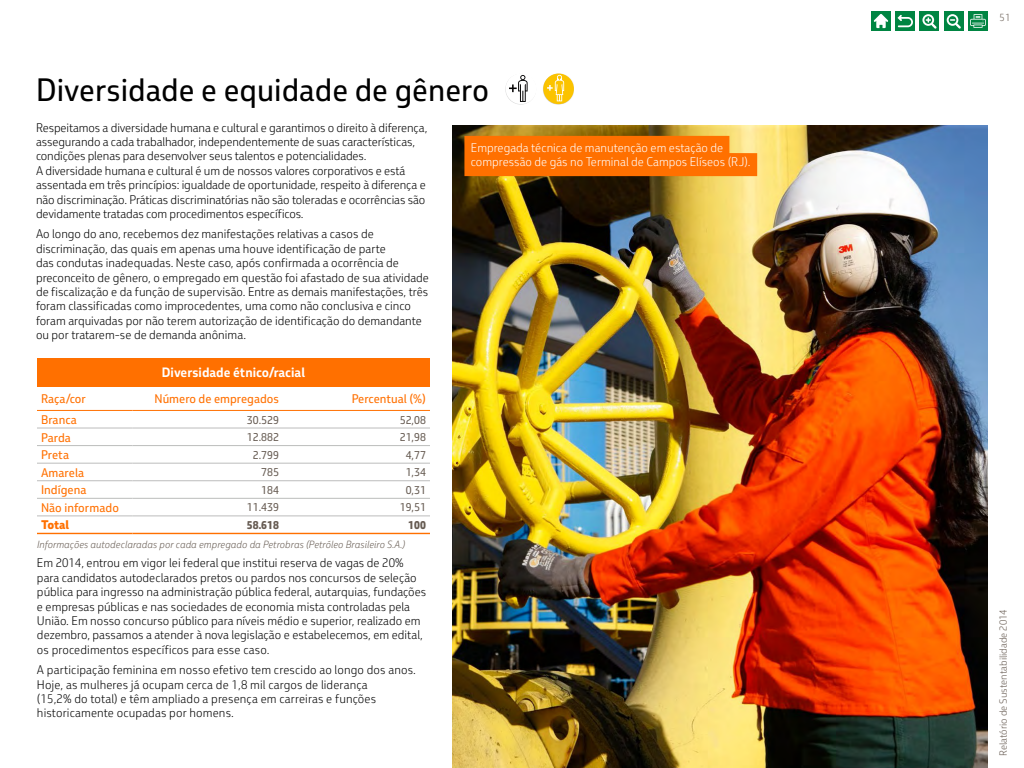
<style>
.page{position:relative;width:1024px;height:768px;background:#fff}
.page>*{position:absolute;margin:0;border:0;box-sizing:border-box;transform-origin:0 0}
.t1{font:31px "Petrobras Sans";color:#000}
.t2{font:700 13px "Petrobras Sans";color:#fff}
.t3{font:300 12px/14.4px "Petrobras Sans";color:#000}
.t4{font:300 12px/14.4px "Petrobras Sans";color:#fff}
.t5{font:12px "Petrobras Sans";color:#ff7000}
.t6{font:800 12px "Petrobras Sans";letter-spacing:-.01em;color:#ff7000}
.t7{font:11px "Petrobras Sans";letter-spacing:.005em;color:#675c53}
.t8{font:800 11px "Petrobras Sans";letter-spacing:.005em;color:#675c53}
.t9{font:italic 300 10px "Petrobras Sans";letter-spacing:-.005em;color:#675c53}
.t10{font:300 10px "Petrobras Sans";color:#675c53}
</style>
<div class="page">
<div style="left:871px;top:11px;width:20px;height:20px;background:#008542"></div>
<svg style="left:874px;top:14px;width:14px;height:14px"></svg>
<div style="left:968px;top:11px;width:20px;height:20px;background:#008542"></div>
<svg style="left:970px;top:14px;width:16px;height:14px"></svg>
<div style="left:895px;top:11px;width:20px;height:20px;background:#008542"></div>
<svg style="left:898px;top:15px;width:15px;height:12px"></svg>
<div style="left:920px;top:11px;width:20px;height:20px;background:#008542"></div>
<svg style="left:922px;top:14px;width:15px;height:15px"></svg>
<div style="left:944px;top:11px;width:20px;height:20px;background:#008542"></div>
<svg style="left:947px;top:14px;width:14px;height:15px"></svg>
<img style="left:453px;top:125px;width:535px;height:643px">
<div style="left:464px;top:136px;width:293px;height:40px;background:#ff7000"></div>
<div style="left:37px;top:358px;width:393px;height:28px;background:#ff7000"></div>
<hr style="left:37px;top:516px;width:95px;height:1px;background:#bcbdbc">
<hr style="left:132px;top:516px;width:151px;height:1px;background:#bcbdbc">
<hr style="left:283px;top:516px;width:147px;height:1px;background:#bcbdbc">
<hr style="left:37px;top:428px;width:95px;height:1px;background:#bcbdbc">
<hr style="left:132px;top:428px;width:151px;height:1px;background:#bcbdbc">
<hr style="left:283px;top:428px;width:147px;height:1px;background:#bcbdbc">
<hr style="left:37px;top:445px;width:95px;height:1px;background:#bcbdbc">
<hr style="left:132px;top:445px;width:151px;height:1px;background:#bcbdbc">
<hr style="left:283px;top:445px;width:147px;height:1px;background:#bcbdbc">
<hr style="left:37px;top:463px;width:95px;height:1px;background:#bcbdbc">
<hr style="left:132px;top:463px;width:151px;height:1px;background:#bcbdbc">
<hr style="left:283px;top:463px;width:147px;height:1px;background:#bcbdbc">
<hr style="left:37px;top:481px;width:95px;height:1px;background:#bcbdbc">
<hr style="left:132px;top:481px;width:151px;height:1px;background:#bcbdbc">
<hr style="left:283px;top:481px;width:147px;height:1px;background:#bcbdbc">
<hr style="left:37px;top:498px;width:95px;height:1px;background:#bcbdbc">
<hr style="left:132px;top:498px;width:151px;height:1px;background:#bcbdbc">
<hr style="left:283px;top:498px;width:147px;height:1px;background:#bcbdbc">
<hr style="left:37px;top:410px;width:95px;height:1px;background:#ff7000">
<hr style="left:132px;top:410px;width:151px;height:1px;background:#ff7000">
<hr style="left:283px;top:410px;width:147px;height:1px;background:#ff7000">
<hr style="left:37px;top:533px;width:95px;height:1px;background:#ff7000">
<hr style="left:132px;top:533px;width:151px;height:1px;background:#ff7000">
<hr style="left:283px;top:533px;width:147px;height:1px;background:#ff7000">
<svg style="left:505px;top:74px;width:31px;height:31px"></svg>
<div style="left:506px;top:73px;width:30px;height:31px;background:#fff;border-radius:50%"></div>
<svg style="left:509px;top:75px;width:19px;height:27px"></svg>
<svg style="left:543px;top:73px;width:31px;height:31px"></svg>
<div style="left:543px;top:74px;width:31px;height:30px;background:#fbc300;border-radius:50%"></div>
<svg style="left:547px;top:75px;width:17px;height:26px"></svg>
<h1 class="t1" style="left:36px;top:71px;width:455px">Diversidade e equidade de gênero</h1>
<p class="t4" style="left:471px;top:141px;width:281px">Empregada técnica de manutenção em estação de compressão de gás no Terminal de Campos Elíseos (RJ).</p>
<p class="t3" style="left:36px;top:120px;width:393px">Respeitamos a diversidade humana e cultural e garantimos o direito à diferença, assegurando a cada trabalhador, independentemente de suas características, condições plenas para desenvolver seus talentos e potencialidades.<br>A diversidade humana e cultural é um de nossos valores corporativos e está assentada em três princípios: igualdade de oportunidade, respeito à diferença e não discriminação. Práticas discriminatórias não são toleradas e ocorrências são devidamente tratadas com procedimentos específicos.</p>
<p class="t3" style="left:36px;top:227px;width:395px">Ao longo do ano, recebemos dez manifestações relativas a casos de discriminação, das quais em apenas uma houve identificação de parte<br>das condutas inadequadas. Neste caso, após confirmada a ocorrência de preconceito de gênero, o empregado em questão foi afastado de sua atividade de fiscalização e da função de supervisão. Entre as demais manifestações, três foram classificadas como improcedentes, uma como não conclusiva e cinco foram arquivadas por não terem autorização de identificação do demandante ou por tratarem-se de demanda anônima.</p>
<p class="t2" style="left:162px;top:364px;width:145px">Diversidade étnico/racial</p>
<p class="t5" style="left:41px;top:391px;width:46px">Raça/cor</p>
<p class="t5" style="left:155px;top:391px;width:126px">Número de empregados</p>
<p class="t5" style="left:352px;top:391px;width:76px">Percentual (%)</p>
<p class="t5" style="left:41px;top:412px;width:38px">Branca</p>
<p class="t7" style="left:247px;top:413px;width:34px">30.529</p>
<p class="t7" style="left:400px;top:413px;width:28px">52,08</p>
<p class="t5" style="left:41px;top:430px;width:32px">Parda</p>
<p class="t7" style="left:247px;top:430px;width:34px">12.882</p>
<p class="t7" style="left:400px;top:430px;width:28px">21,98</p>
<p class="t5" style="left:41px;top:447px;width:30px">Preta</p>
<p class="t7" style="left:253px;top:448px;width:28px">2.799</p>
<p class="t7" style="left:406px;top:448px;width:22px">4,77</p>
<p class="t5" style="left:41px;top:465px;width:45px">Amarela</p>
<p class="t7" style="left:261px;top:466px;width:19px">785</p>
<p class="t7" style="left:406px;top:466px;width:22px">1,34</p>
<p class="t5" style="left:41px;top:483px;width:47px">Indígena</p>
<p class="t7" style="left:261px;top:483px;width:19px">184</p>
<p class="t7" style="left:406px;top:483px;width:22px">0,31</p>
<p class="t5" style="left:41px;top:500px;width:79px">Não informado</p>
<p class="t7" style="left:247px;top:501px;width:34px">11.439</p>
<p class="t7" style="left:400px;top:501px;width:28px">19,51</p>
<p class="t6" style="left:41px;top:517px;width:30px">Total</p>
<p class="t8" style="left:247px;top:518px;width:34px">58.618</p>
<p class="t8" style="left:408px;top:518px;width:19px">100</p>
<p class="t9" style="left:37px;top:539px;width:370px">Informações autodeclaradas por cada empregado da Petrobras (Petróleo Brasileiro S.A.)</p>
<p class="t3" style="left:37px;top:556px;width:391px">Em 2014, entrou em vigor lei federal que institui reserva de vagas de 20% para candidatos autodeclarados pretos ou pardos nos concursos de seleção pública para ingresso na administração pública federal, autarquias, fundações e empresas públicas e nas sociedades de economia mista controladas pela União. Em nosso concurso público para níveis médio e superior, realizado em dezembro, passamos a atender à nova legislação e estabelecemos, em edital, os procedimentos específicos para esse caso.</p>
<p class="t3" style="left:37px;top:663px;width:380px">A participação feminina em nosso efetivo tem crescido ao longo dos anos.<br>Hoje, as mulheres já ocupam cerca de 1,8 mil cargos de liderança<br>(15,2% do total) e têm ampliado a presença em carreiras e funções historicamente ocupadas por homens.</p>
<p class="t10" style="left:1000px;top:12px;width:12px">51</p>
<p class="t10" style="left:998px;top:756px;width:148px;rotate:-90deg">Relatório de Sustentabilidade 2014</p>
</div>
